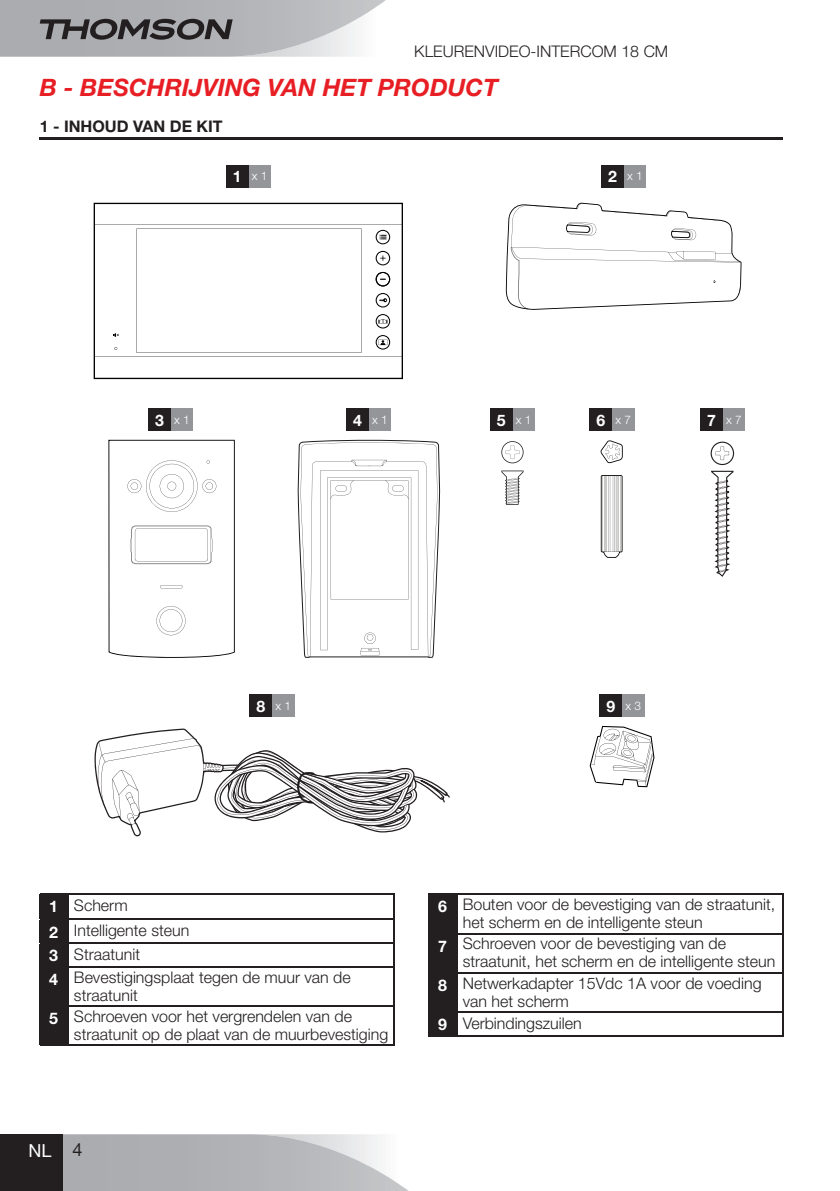
<style>
.page{position:relative;width:840px;height:1191px;background:#fff}
.page>*{position:absolute;margin:0;border:0;box-sizing:border-box;transform-origin:0 0}
.t1{font:italic 700 24px "Helvetica Neue";color:#e71e24}
.t2{font:18px "Helvetica Neue";color:#fff}
.t3{font:300 16px/23.6px "Helvetica Neue";color:#231f20}
.t4{font:700 16px "Helvetica Neue";color:#231f20}
.t5{font:300 11.8px "Helvetica Neue";color:#fff}
.s1{font-weight:700;font-size:15.8px}
.s2{font-weight:700;color:#fff}
.s3{color:#231f20}
</style>
<div class="page">
<svg style="left:62px;top:1134px;width:346px;height:57px;background:#babbbe"></svg>
<div style="left:0;top:1134px;width:62px;height:57px;background:#231f20"></div>
<svg style="left:0;top:0;width:385px;height:57px;background:#acadb0"></svg>
<hr style="left:40px;top:137px;width:742px;height:2px;background:#231f20">
<svg style="left:94px;top:203px;width:308px;height:175px"></svg>
<svg style="left:113px;top:333px;width:6px;height:4px"></svg>
<svg style="left:375px;top:314px;width:15px;height:14px"></svg>
<svg style="left:375px;top:272px;width:15px;height:14px"></svg>
<svg style="left:375px;top:251px;width:15px;height:14px"></svg>
<svg style="left:375px;top:335px;width:15px;height:14px"></svg>
<svg style="left:375px;top:230px;width:15px;height:14px"></svg>
<svg style="left:375px;top:293px;width:15px;height:14px"></svg>
<div style="left:226px;top:165px;width:44px;height:22px;background:#939598"></div>
<div style="left:226px;top:165px;width:22px;height:22px;background:#231f20"></div>
<svg style="left:94px;top:728px;width:355px;height:108px"></svg>
<div style="left:249px;top:694px;width:45px;height:23px;background:#939598"></div>
<div style="left:249px;top:694px;width:23px;height:23px;background:#231f20"></div>
<svg style="left:600px;top:475px;width:22px;height:83px"></svg>
<svg style="left:600px;top:440px;width:22px;height:23px"></svg>
<div style="left:589px;top:408px;width:45px;height:23px;background:#939598"></div>
<div style="left:589px;top:408px;width:22px;height:23px;background:#231f20"></div>
<svg style="left:711px;top:471px;width:22px;height:106px"></svg>
<svg style="left:710px;top:441px;width:23px;height:24px"></svg>
<div style="left:699px;top:408px;width:45px;height:23px;background:#939598"></div>
<div style="left:699px;top:408px;width:23px;height:23px;background:#231f20"></div>
<svg style="left:501px;top:470px;width:22px;height:35px"></svg>
<svg style="left:501px;top:441px;width:22px;height:22px"></svg>
<div style="left:489px;top:408px;width:45px;height:23px;background:#939598"></div>
<div style="left:489px;top:408px;width:23px;height:23px;background:#231f20"></div>
<svg style="left:505px;top:203px;width:236px;height:106px"></svg>
<div style="left:601px;top:165px;width:44px;height:22px;background:#939598"></div>
<div style="left:601px;top:165px;width:22px;height:22px;background:#231f20"></div>
<svg style="left:108px;top:440px;width:127px;height:218px"></svg>
<div style="left:148px;top:408px;width:45px;height:23px;background:#939598"></div>
<div style="left:148px;top:408px;width:23px;height:23px;background:#231f20"></div>
<svg style="left:297px;top:440px;width:143px;height:218px"></svg>
<div style="left:346px;top:408px;width:45px;height:23px;background:#939598"></div>
<div style="left:346px;top:408px;width:22px;height:23px;background:#231f20"></div>
<svg style="left:589px;top:726px;width:65px;height:61px"></svg>
<div style="left:599px;top:694px;width:45px;height:23px;background:#939598"></div>
<div style="left:599px;top:694px;width:22px;height:23px;background:#231f20"></div>
<hr style="left:68px;top:893px;width:326px;height:1px;background:#231f20">
<hr style="left:68px;top:918px;width:326px;height:1px;background:#231f20">
<hr style="left:68px;top:942px;width:326px;height:1px;background:#231f20">
<div style="left:40px;top:893px;width:29px;height:152px;background:#231f20"></div>
<svg style="left:393px;top:894px;width:1px;height:72px"></svg>
<hr style="left:68px;top:966px;width:326px;height:1px;background:#231f20">
<hr style="left:68px;top:967px;width:1px;height:38px;background:#231f20">
<hr style="left:393px;top:967px;width:1px;height:38px;background:#231f20">
<hr style="left:68px;top:1005px;width:326px;height:1px;background:#231f20">
<hr style="left:68px;top:1006px;width:1px;height:38px;background:#231f20">
<hr style="left:393px;top:1006px;width:1px;height:38px;background:#231f20">
<hr style="left:68px;top:1044px;width:326px;height:1px;background:#231f20">
<hr style="left:457px;top:893px;width:325px;height:1px;background:#231f20">
<hr style="left:781px;top:894px;width:1px;height:39px;background:#231f20">
<hr style="left:457px;top:933px;width:325px;height:1px;background:#231f20">
<hr style="left:781px;top:934px;width:1px;height:38px;background:#231f20">
<hr style="left:457px;top:972px;width:325px;height:1px;background:#231f20">
<hr style="left:781px;top:973px;width:1px;height:38px;background:#231f20">
<hr style="left:457px;top:1011px;width:325px;height:1px;background:#231f20">
<div style="left:428px;top:893px;width:29px;height:143px;background:#231f20"></div>
<hr style="left:457px;top:1035px;width:325px;height:1px;background:#231f20">
<p class="t3" style="left:414px;top:39px;width:255px">Kleurenvideo-intercom 18 cm</p>
<h1 class="t1" style="left:40px;top:73px;width:459px">B - BESCHRIJVING VAN HET PRODUCT</h1>
<p class="t4" style="left:40px;top:116px;width:184px">1 - INHOUD VAN DE KIT</p>
<p class="t5" style="left:232px;top:169px;width:36px"><span class="s1">1</span> x 1</p>
<p class="t5" style="left:607px;top:169px;width:36px"><span class="s1">2</span> x 1</p>
<p class="t5" style="left:155px;top:412px;width:36px"><span class="s1">3</span> x 1</p>
<p class="t5" style="left:353px;top:412px;width:36px"><span class="s1">4</span> x 1</p>
<p class="t5" style="left:496px;top:412px;width:36px"><span class="s1">5</span> x 1</p>
<p class="t5" style="left:596px;top:412px;width:36px"><span class="s1">6</span> x 7</p>
<p class="t5" style="left:706px;top:412px;width:36px"><span class="s1">7</span> x 7</p>
<p class="t5" style="left:256px;top:698px;width:36px"><span class="s1">8</span> x 1</p>
<p class="t5" style="left:606px;top:698px;width:36px"><span class="s1">9</span> x 3</p>
<p class="t3" style="left:49px;top:893px;width:303px"><span class="s2">1</span> Scherm<br><span class="s2">2</span> Intelligente steun<br><span class="s2">3</span> Straatunit<br><span class="s2">4</span> Bevestigingsplaat tegen de muur van de</p>
<p class="t3" style="left:49px;top:984px;width:304px;line-height:21.2px;text-indent:25px">straatunit<br><span class="s2">5</span> Schroeven voor het vergrendelen van de</p>
<p class="t3" style="left:74px;top:1021px;width:315px">straatunit op de plaat van de muurbevestiging</p>
<p class="t2" style="left:29px;top:1139px;width:55px">NL <span class="s3">4</span></p>
<p class="t3" style="left:462px;top:894px;width:314px;line-height:18px;text-indent:-25px"><span class="s2">6</span> Bouten voor de bevestiging van de straatunit, het scherm en de intelligente steun</p>
<p class="t3" style="left:462px;top:934px;width:314px;line-height:18px;text-indent:-25px"><span class="s2">7</span> Schroeven voor de bevestiging van de straatunit, het scherm en de intelligente steun</p>
<p class="t3" style="left:462px;top:973px;width:300px;line-height:18px;text-indent:-25px"><span class="s2">8</span> Netwerkadapter 15Vdc 1A voor de voeding van het scherm</p>
<p class="t3" style="left:438px;top:1011px;width:145px"><span class="s2">9</span> Verbindingszuilen</p>
</div>
